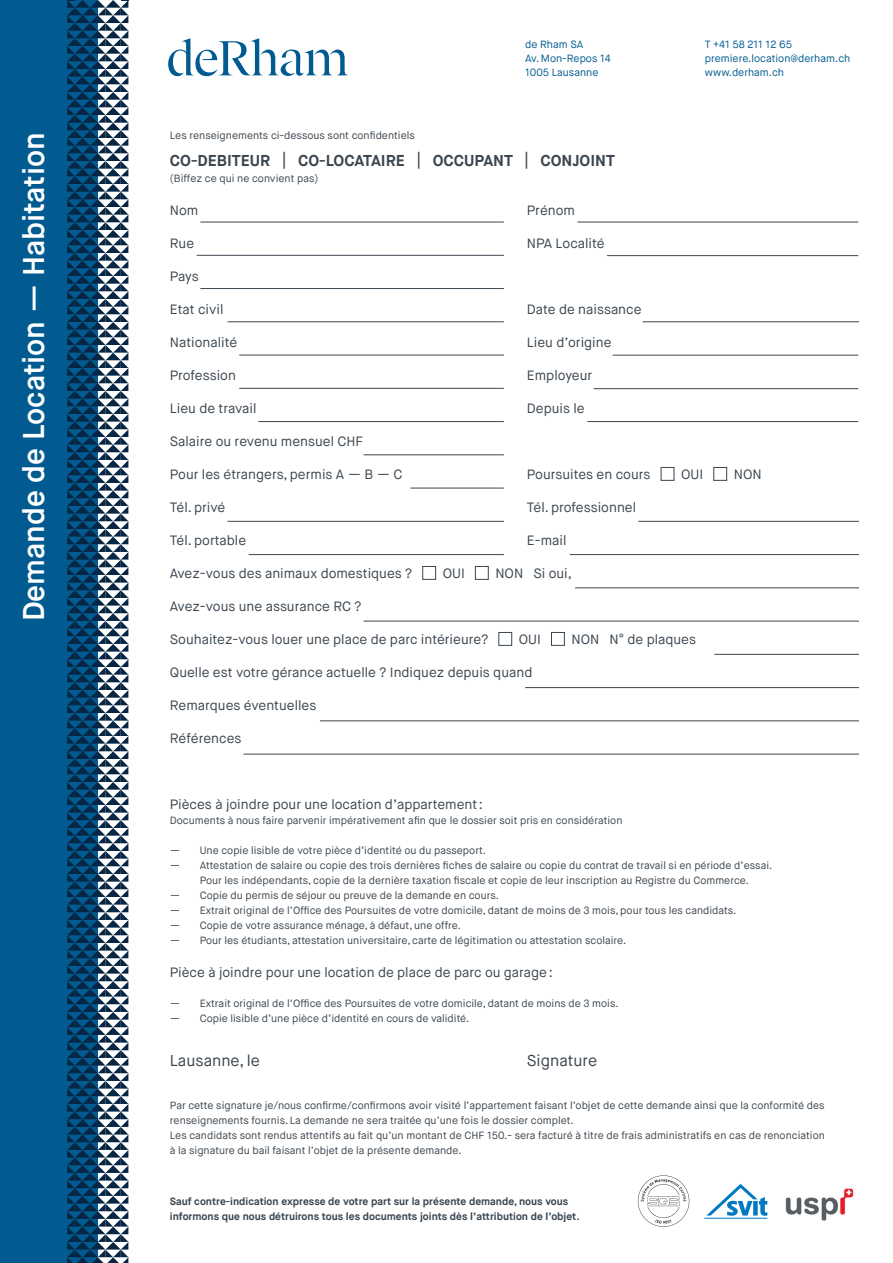
<style>
.page{position:relative;width:893px;height:1263px;background:#fff}
.page>*{position:absolute;margin:0;border:0;box-sizing:border-box;transform-origin:0 0}
.t1{font:600 30px "Maison Neue";color:#fff}
.t2{font:700 15.75px "Maison Neue";color:#3b4650}
.t3{font:15.75px "Maison Neue";color:#3b4650}
.t4{font:13.5px "Maison Neue";color:#3b4650}
.t5{font:10.5px/15px "Maison Neue";color:#3b4650}
.t6{font:700 10.5px/15px "Maison Neue";color:#3b4650}
.t7{font:10.5px/13.6px "Maison Neue";color:#015b90}
</style>
<div class="page">
<svg style="left:168px;top:38px;width:180px;height:38px"></svg>
<div style="left:0;top:0;width:98px;height:1263px;background:#015b90"></div>
<div style="left:661px;top:467px;width:13px;height:14px;border:1px solid #3b4650"></div>
<div style="left:713px;top:467px;width:14px;height:14px;border:1px solid #3b4650"></div>
<div style="left:422px;top:566px;width:14px;height:14px;border:1px solid #3b4650"></div>
<div style="left:475px;top:566px;width:14px;height:14px;border:1px solid #3b4650"></div>
<div style="left:498px;top:632px;width:14px;height:14px;border:1px solid #3b4650"></div>
<div style="left:551px;top:632px;width:14px;height:14px;border:1px solid #3b4650"></div>
<hr style="left:200px;top:222px;width:304px;height:1px;background:#3b4650">
<hr style="left:239px;top:355px;width:265px;height:1px;background:#3b4650">
<hr style="left:613px;top:355px;width:245px;height:1px;background:#3b4650">
<hr style="left:594px;top:388px;width:264px;height:1px;background:#3b4650">
<hr style="left:577px;top:222px;width:281px;height:1px;background:#3b4650">
<hr style="left:200px;top:288px;width:304px;height:1px;background:#3b4650">
<hr style="left:258px;top:421px;width:246px;height:1px;background:#3b4650">
<hr style="left:587px;top:421px;width:271px;height:1px;background:#3b4650">
<hr style="left:410px;top:488px;width:94px;height:1px;background:#3b4650">
<hr style="left:227px;top:521px;width:277px;height:1px;background:#3b4650">
<hr style="left:638px;top:521px;width:221px;height:1px;background:#3b4650">
<hr style="left:249px;top:554px;width:255px;height:1px;background:#3b4650">
<hr style="left:570px;top:554px;width:289px;height:1px;background:#3b4650">
<hr style="left:364px;top:621px;width:495px;height:1px;background:#3b4650">
<hr style="left:714px;top:654px;width:145px;height:1px;background:#3b4650">
<hr style="left:525px;top:687px;width:334px;height:1px;background:#3b4650">
<hr style="left:320px;top:720px;width:539px;height:1px;background:#3b4650">
<hr style="left:243px;top:754px;width:616px;height:1px;background:#3b4650">
<hr style="left:575px;top:587px;width:284px;height:1px;background:#3b4650">
<hr style="left:227px;top:321px;width:277px;height:1px;background:#3b4650">
<hr style="left:643px;top:321px;width:216px;height:1px;background:#3b4650">
<hr style="left:364px;top:454px;width:140px;height:1px;background:#3b4650">
<hr style="left:197px;top:255px;width:307px;height:1px;background:#3b4650">
<hr style="left:239px;top:388px;width:265px;height:1px;background:#3b4650">
<hr style="left:607px;top:255px;width:251px;height:1px;background:#3b4650">
<svg style="left:706px;top:1184px;width:61px;height:32px"></svg>
<hr style="left:704px;top:1218px;width:63px;height:1px;background:#0079c2">
<svg style="left:638px;top:1175px;width:51px;height:52px"></svg>
<img style="left:785px;top:1188px;width:69px;height:33px">
<svg style="left:67px;top:0;width:61px;height:1263px"></svg>
<h1 class="t1" style="left:15px;top:621px;width:490px;rotate:-90deg">Demande de Location — Habitation</h1>
<p class="t7" style="left:525px;top:38px;width:87px">de Rham SA<br>Av. Mon-Repos 14<br>1005 Lausanne</p>
<p class="t7" style="left:705px;top:38px;width:147px">T +41 58 211 12 65 premiere.location@derham.ch www.derham.ch</p>
<p class="t5" style="left:170px;top:128px;width:246px">Les renseignements ci-dessous sont confidentiels</p>
<h2 class="t2" style="left:170px;top:150px;width:447px">CO-DEBITEUR | CO-LOCATAIRE | OCCUPANT | CONJOINT</h2>
<p class="t5" style="left:170px;top:171px;width:150px">(Biffez ce qui ne convient pas)</p>
<p class="t4" style="left:170px;top:202px;width:30px">Nom</p>
<p class="t4" style="left:527px;top:202px;width:50px">Prénom</p>
<p class="t4" style="left:170px;top:235px;width:26px">Rue</p>
<p class="t4" style="left:527px;top:235px;width:79px">NPA Localité</p>
<p class="t4" style="left:170px;top:268px;width:30px">Pays</p>
<p class="t4" style="left:170px;top:301px;width:55px">Etat civil</p>
<p class="t4" style="left:527px;top:301px;width:116px">Date de naissance</p>
<p class="t4" style="left:170px;top:334px;width:69px">Nationalité</p>
<p class="t4" style="left:527px;top:334px;width:86px">Lieu d’origine</p>
<p class="t4" style="left:170px;top:367px;width:68px">Profession</p>
<p class="t4" style="left:527px;top:367px;width:67px">Employeur</p>
<p class="t4" style="left:170px;top:400px;width:88px">Lieu de travail</p>
<p class="t4" style="left:527px;top:400px;width:59px">Depuis le</p>
<p class="t4" style="left:170px;top:433px;width:195px">Salaire ou revenu mensuel CHF</p>
<p class="t4" style="left:170px;top:466px;width:234px">Pour les étrangers, permis A — B — C</p>
<p class="t4" style="left:527px;top:466px;width:125px">Poursuites en cours</p>
<p class="t4" style="left:681px;top:466px;width:24px">OUI</p>
<p class="t4" style="left:734px;top:466px;width:29px">NON</p>
<p class="t4" style="left:170px;top:499px;width:57px">Tél. privé</p>
<p class="t4" style="left:527px;top:499px;width:111px">Tél. professionnel</p>
<p class="t4" style="left:170px;top:532px;width:78px">Tél. portable</p>
<p class="t4" style="left:527px;top:532px;width:41px">E-mail</p>
<p class="t4" style="left:170px;top:565px;width:244px">Avez-vous des animaux domestiques ?</p>
<p class="t4" style="left:443px;top:565px;width:24px">OUI</p>
<p class="t4" style="left:495px;top:565px;width:78px">NON Si oui,</p>
<p class="t4" style="left:170px;top:598px;width:193px">Avez-vous une assurance RC ?</p>
<p class="t4" style="left:170px;top:631px;width:320px">Souhaitez-vous louer une place de parc intérieure?</p>
<p class="t4" style="left:519px;top:631px;width:24px">OUI</p>
<p class="t4" style="left:571px;top:631px;width:126px">NON N° de plaques</p>
<p class="t4" style="left:170px;top:664px;width:364px">Quelle est votre gérance actuelle ? Indiquez depuis quand</p>
<p class="t4" style="left:170px;top:697px;width:148px">Remarques éventuelles</p>
<p class="t4" style="left:170px;top:730px;width:73px">Références</p>
<p class="t4" style="left:170px;top:796px;width:315px">Pièces à joindre pour une location d’appartement:</p>
<p class="t5" style="left:170px;top:813px;width:454px">Documents à nous faire parvenir impérativement afin que le dossier soit pris en considération</p>
<p class="t5" style="left:170px;top:843px;width:318px">— Une copie lisible de votre pièce d’identité ou du passeport.</p>
<p class="t5" style="left:200px;top:858px;width:574px;text-indent:-30px">— Attestation de salaire ou copie des trois dernières fiches de salaire ou copie du contrat de travail si en période d’essai.<br>Pour les indépendants, copie de la dernière taxation fiscale et copie de leur inscription au Registre du Commerce.</p>
<p class="t5" style="left:170px;top:888px;width:331px">— Copie du permis de séjour ou preuve de la demande en cours.</p>
<p class="t5" style="left:170px;top:903px;width:568px">— Extrait original de l’Office des Poursuites de votre domicile, datant de moins de 3 mois, pour tous les candidats.</p>
<p class="t5" style="left:170px;top:918px;width:293px">— Copie de votre assurance ménage, à défaut, une offre.</p>
<p class="t5" style="left:170px;top:933px;width:458px">— Pour les étudiants, attestation universitaire, carte de légitimation ou attestation scolaire.</p>
<p class="t4" style="left:170px;top:964px;width:385px">Pièce à joindre pour une location de place de parc ou garage:</p>
<p class="t5" style="left:170px;top:996px;width:450px">— Extrait original de l’Office des Poursuites de votre domicile, datant de moins de 3 mois.</p>
<p class="t5" style="left:170px;top:1011px;width:301px">— Copie lisible d’une pièce d’identité en cours de validité.</p>
<h2 class="t3" style="left:170px;top:1050px;width:92px">Lausanne, le</h2>
<h2 class="t3" style="left:527px;top:1050px;width:72px">Signature</h2>
<p class="t5" style="left:170px;top:1098px;width:657px">Par cette signature je/nous confirme/confirmons avoir visité l’appartement faisant l’objet de cette demande ainsi que la conformité des renseignements fournis. La demande ne sera traitée qu’une fois le dossier complet.<br>Les candidats sont rendus attentifs au fait qu’un montant de CHF 150.- sera facturé à titre de frais administratifs en cas de renonciation à la signature du bail faisant l’objet de la présente demande.</p>
<p class="t6" style="left:170px;top:1194px;width:411px">Sauf contre-indication expresse de votre part sur la présente demande, nous vous informons que nous détruirons tous les documents joints dès l’attribution de l’objet.</p>
</div>
